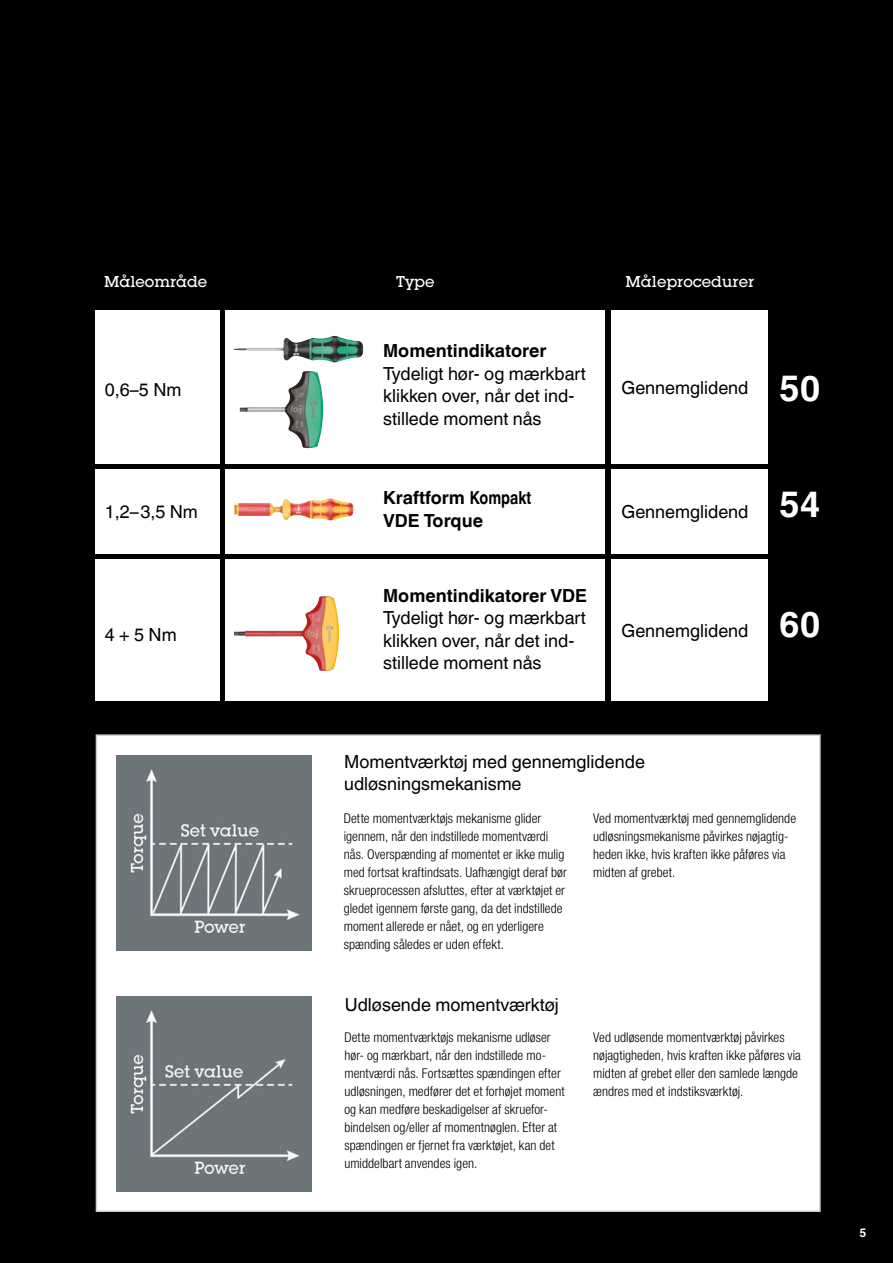
<style>
.page{position:relative;width:893px;height:1263px;background:#000}
.page>*{position:absolute;margin:0;border:0;box-sizing:border-box;transform-origin:0 0}
.t1{font:700 36px "Helvetica World";color:#fff}
.t2{font:18px/22.5px "Helvetica World";color:#000}
.t3{font:700 18px/22.5px "Helvetica World";color:#000}
.t4{font:16.5px "co lu regular multiling";color:#fff}
.t5{font:300 condensed 13.5px/18px "Helvetica Neue LTW1 G";letter-spacing:.005em;color:#000}
.t6{font:700 12px "Helvetica World";color:#fff}
</style>
<div class="page">
<div style="left:96px;top:734px;width:725px;height:478px;background:#fff;border:2px solid #d0d0d0"></div>
<div style="left:226px;top:469px;width:379px;height:85px;background:#fff"></div>
<div style="left:226px;top:560px;width:379px;height:141px;background:#fff"></div>
<div style="left:226px;top:310px;width:379px;height:153px;background:#fff"></div>
<div style="left:612px;top:469px;width:156px;height:85px;background:#fff"></div>
<div style="left:612px;top:560px;width:156px;height:141px;background:#fff"></div>
<div style="left:612px;top:310px;width:156px;height:153px;background:#fff"></div>
<div style="left:96px;top:469px;width:124px;height:85px;background:#fff"></div>
<div style="left:96px;top:560px;width:124px;height:141px;background:#fff"></div>
<div style="left:96px;top:310px;width:124px;height:153px;background:#fff"></div>
<img style="left:117px;top:756px;width:195px;height:195px">
<img style="left:117px;top:997px;width:195px;height:195px">
<img style="left:234px;top:336px;width:129px;height:26px">
<img style="left:240px;top:371px;width:83px;height:77px">
<img style="left:234px;top:499px;width:119px;height:21px">
<img style="left:234px;top:596px;width:105px;height:75px">
<p class="t4" style="left:104px;top:271px;width:105px">Måleområde</p>
<p class="t4" style="left:396px;top:271px;width:40px">Type</p>
<p class="t4" style="left:626px;top:271px;width:130px">Måleprocedurer</p>
<h2 class="t2" style="left:105px;top:378px;width:78px">0,6–5 Nm</h2>
<h2 class="t3" style="left:383px;top:340px;width:165px">Momentindikatorer</h2>
<h2 class="t2" style="left:383px;top:362px;width:204px">Tydeligt hør- og mærkbart klikken over, når det ind&shy;stillede moment nås</h2>
<h2 class="t2" style="left:621px;top:377px;width:129px">Gennemglidend</h2>
<h2 class="t2" style="left:105px;top:500px;width:94px">1,2–3,5 Nm</h2>
<h2 class="t3" style="left:383px;top:487px;width:150px">Kraftform Kompakt<br>VDE Torque</h2>
<h2 class="t2" style="left:621px;top:500px;width:129px">Gennemglidend</h2>
<h2 class="t2" style="left:105px;top:623px;width:73px">4 + 5 Nm</h2>
<h2 class="t3" style="left:383px;top:584px;width:206px">Momentindikatorer VDE</h2>
<h2 class="t2" style="left:383px;top:607px;width:204px">Tydeligt hør- og mærkbart klikken over, når det ind&shy;stillede moment nås</h2>
<h2 class="t2" style="left:621px;top:619px;width:129px">Gennemglidend</h2>
<h1 class="t1" style="left:779px;top:367px;width:43px">50</h1>
<h1 class="t1" style="left:779px;top:483px;width:43px">54</h1>
<h1 class="t1" style="left:779px;top:604px;width:43px">60</h1>
<h2 class="t2" style="left:344px;top:750px;width:302px">Momentværktøj med gennemglidende udløsningsmekanisme</h2>
<p class="t5" style="left:344px;top:810px;width:224px">Dette momentværktøjs mekanisme glider igennem, når den indstillede momentværdi nås. Overspænding af momentet er ikke mulig med fortsat kraftindsats. Uafhængigt deraf bør skrueprocessen afsluttes, efter at værktøjet er gledet igennem første gang, da det indstillede moment allerede er nået, og en yderligere spænding således er uden effekt.</p>
<h2 class="t2" style="left:345px;top:993px;width:215px">Udløsende momentværktøj</h2>
<p class="t5" style="left:344px;top:1028px;width:222px">Dette momentværktøjs mekanisme udløser hør- og mærkbart, når den indstillede mo&shy;mentværdi nås. Fortsættes spændingen efter udløsningen, medfører det et forhøjet moment og kan medføre beskadigelser af skruefor&shy;bindelsen og/eller af momentnøglen. Efter at spændingen er fjernet fra værktøjet, kan det umiddelbart anvendes igen.</p>
<p class="t5" style="left:593px;top:810px;width:204px">Ved momentværktøj med gennemglidende udløsningsmekanisme påvirkes nøjagtig&shy;heden ikke, hvis kraften ikke påføres via midten af grebet.</p>
<p class="t5" style="left:593px;top:1028px;width:209px">Ved udløsende momentværktøj påvirkes nøjagtigheden, hvis kraften ikke påføres via midten af grebet eller den samlede længde ændres med et indstiksværktøj.</p>
<p class="t6" style="left:859px;top:1225px;width:8px">5</p>
</div>
